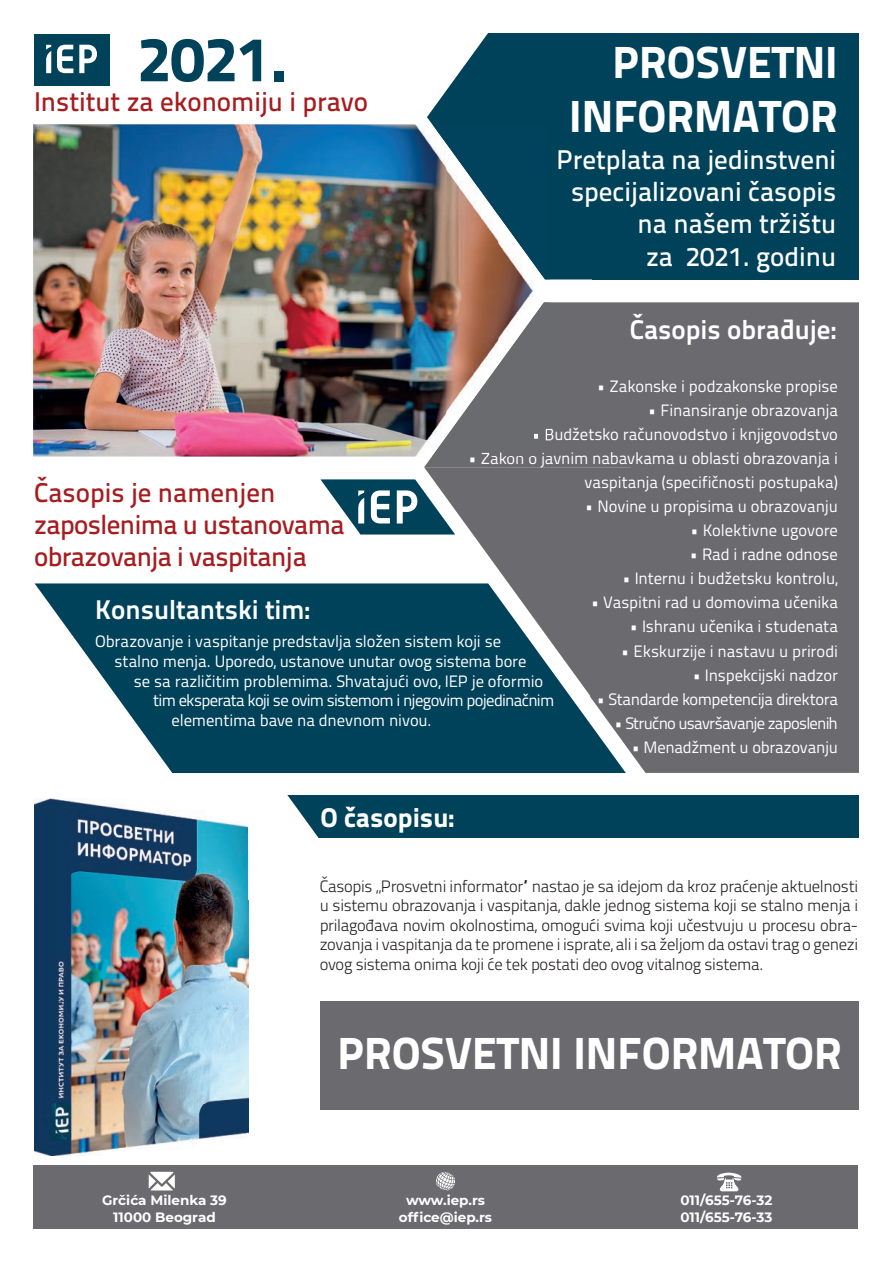
<style>
.page{position:relative;width:893px;height:1263px;background:#fff}
.page>*{position:absolute;margin:0;border:0;box-sizing:border-box;transform-origin:0 0}
.t1{font:63px "Titillium Text 22 L 999 wt";color:#01425b}
.t2{font:45px/54px "Titillium Text 22 L 999 wt";color:#fff;text-align:right}
.t3{font:27px/32.4px "Titillium Text 22 L 600 wt";color:#fff;text-align:right}
.t4{font:27px/32.4px "Titillium Text 22 L 600 wt";letter-spacing:-.02em;color:#a61c1f}
.t5{font:27px "Titillium Text 22 L 800 wt";color:#fff}
.t6{font:27px "Titillium Text 22 L 600 wt";color:#a61c1f}
.t7{font:27px "Titillium Text 22 L 999 wt";color:#fff}
.t8{font:16.5px/24px "Titillium Text 22 L 400 wt";letter-spacing:-.01em;color:#fff;text-align:right}
.t9{font:16.5px/19.5px "Titillium Text 22 L 250 wt";letter-spacing:-.02em;color:#231f20;text-align:justify}
.t10{font:16.5px "Titillium Text 22 L 400 wt";letter-spacing:-.04em;color:#fff}
.t11{font:16.5px "Titillium Text 22 L 400 wt";letter-spacing:-.045em;color:#fff}
.t12{font:700 13.5px/16.2px "Montserrat";color:#fff;text-align:center}
</style>
<div class="page">
<div style="left:626px;top:702px;width:233px;height:71px;background:#6a6a6f"></div>
<div style="left:34px;top:34px;width:75px;height:51px;background:#01425b"></div>
<svg style="left:57px;top:45px;width:16px;height:28px"></svg>
<svg style="left:79px;top:45px;width:18px;height:28px"></svg>
<svg style="left:46px;top:45px;width:5px;height:28px"></svg>
<div style="left:424px;top:302px;width:435px;height:165px;background:#6a6a6f"></div>
<div style="left:631px;top:308px;width:262px;height:394px;background:#6a6a6f"></div>
<svg style="left:424px;top:467px;width:207px;height:235px;fill:#6a6a6f"></svg>
<div style="left:427px;top:117px;width:432px;height:162px;background:#01425b"></div>
<svg style="left:427px;top:33px;width:432px;height:84px;background:#155168"></svg>
<img style="left:33px;top:124px;width:413px;height:332px">
<img style="left:446px;top:279px;width:52px;height:23px">
<img style="left:498px;top:279px;width:52px;height:23px">
<img style="left:432px;top:302px;width:118px;height:154px">
<img style="left:534px;top:428px;width:16px;height:16px">
<img style="left:470px;top:452px;width:80px;height:4px">
<img style="left:432px;top:124px;width:118px;height:155px">
<div style="left:320px;top:796px;width:539px;height:42px;background:#01425b"></div>
<svg style="left:320px;top:479px;width:135px;height:55px"></svg>
<svg style="left:248px;top:795px;width:78px;height:52px"></svg>
<svg style="left:35px;top:583px;width:591px;height:190px;background:#2f6175"></svg>
<img style="left:34px;top:798px;width:214px;height:357px">
<img style="left:238px;top:798px;width:10px;height:14px">
<div style="left:33px;top:1165px;width:825px;height:64px;background:#6a6a6f"></div>
<svg style="left:717px;top:1172px;width:24px;height:19px"></svg>
<svg style="left:149px;top:1172px;width:26px;height:18px"></svg>
<svg style="left:436px;top:1172px;width:19px;height:19px"></svg>
<div style="left:859px;top:0;width:34px;height:1263px;background:#fff"></div>
<div style="left:320px;top:1001px;width:539px;height:109px;background:#6a6a6f"></div>
<h1 class="t1" style="left:138px;top:10px;width:151px">2021.</h1>
<h3 class="t6" style="left:34px;top:81px;width:336px">Institut za ekonomiju i pravo</h3>
<h2 class="t2" style="left:569px;top:32px;width:270px">PROSVETNI<br>INFORMATOR</h2>
<h3 class="t3" style="left:556px;top:141px;width:281px">Pretplata na jedinstveni specijalizovani časopis na našem tržištu<br>za 2021. godinu</h3>
<h3 class="t5" style="left:630px;top:308px;width:208px">Časopis obrađuje:</h3>
<p class="t8" style="left:597px;top:374px;width:242px">• Zakonske i podzakonske propise</p>
<p class="t8" style="left:648px;top:398px;width:191px">• Finansiranje obrazovanja</p>
<p class="t8" style="left:532px;top:422px;width:308px">• Budžetsko računovodstvo i knjigovodstvo</p>
<p class="t8" style="left:468px;top:446px;width:371px">• Zakon o javnim nabavkama u oblasti obrazovanja i vaspitanja (specifičnosti postupaka)</p>
<p class="t8" style="left:585px;top:494px;width:255px">• Novine u propisima u obrazovanju</p>
<p class="t8" style="left:690px;top:518px;width:149px">• Kolektivne ugovore</p>
<p class="t8" style="left:689px;top:542px;width:150px">• Rad i radne odnose</p>
<p class="t8" style="left:622px;top:566px;width:217px">• Internu i budžetsku kontrolu,</p>
<p class="t8" style="left:591px;top:590px;width:249px">• Vaspitni rad u domovima učenika</p>
<p class="t8" style="left:629px;top:614px;width:210px">• Ishranu učenika i studenata</p>
<p class="t8" style="left:621px;top:638px;width:218px">• Ekskurzije i nastavu u prirodi</p>
<p class="t8" style="left:692px;top:662px;width:147px">• Inspekcijski nadzor</p>
<p class="t8" style="left:596px;top:686px;width:243px">• Standarde kompetencija direktora</p>
<p class="t11" style="left:614px;top:710px;width:225px">• Stručno usavršavanje zaposlenih</p>
<p class="t8" style="left:631px;top:734px;width:208px">• Menadžment u obrazovanju</p>
<h3 class="t4" style="left:34px;top:474px;width:312px">Časopis je namenjen zaposlenima u ustanovama obrazovanja i vaspitanja</h3>
<h3 class="t5" style="left:95px;top:589px;width:217px">Konsultantski tim:</h3>
<p class="t8" style="left:95px;top:628px;width:408px">Obrazovanje i vaspitanje predstavlja složen sistem koji se</p>
<p class="t8" style="left:114px;top:648px;width:414px">stalno menja. Uporedo, ustanove unutar ovog sistema bore</p>
<p class="t8" style="left:134px;top:668px;width:411px">se sa različitim problemima. Shvatajući ovo, IEP je oformio</p>
<p class="t10" style="left:153px;top:688px;width:403px">tim eksperata koji se ovim sistemom i njegovim pojedinačnim</p>
<p class="t8" style="left:172px;top:707px;width:262px">elementima bave na dnevnom nivou.</p>
<h3 class="t7" style="left:320px;top:796px;width:136px">O časopisu:</h3>
<p class="t9" style="left:320px;top:875px;width:540px">Časopis „Prosvetni informator“ nastao je sa idejom da kroz praćenje aktuelnosti u sistemu obrazovanja i vaspitanja, dakle jednog sistema koji se stalno menja i prilagođava novim okolnostima, omogući svima koji učestvuju u procesu obra&shy;zovanja i vaspitanja da te promene i isprate, ali i sa željom da ostavi trag o genezi ovog sistema onima koji će tek postati deo ovog vitalnog sistema.</p>
<h2 class="t2" style="left:338px;top:1024px;width:506px">PROSVETNI INFORMATOR</h2>
<p class="t12" style="left:102px;top:1192px;width:126px">Grčića Milenka 39<br>11000 Beograd</p>
<p class="t12" style="left:399px;top:1192px;width:95px">www.iep.rs office@iep.rs</p>
<p class="t12" style="left:680px;top:1192px;width:93px;text-align:left">011/655-76-32<br>011/655-76-33</p>
</div>
